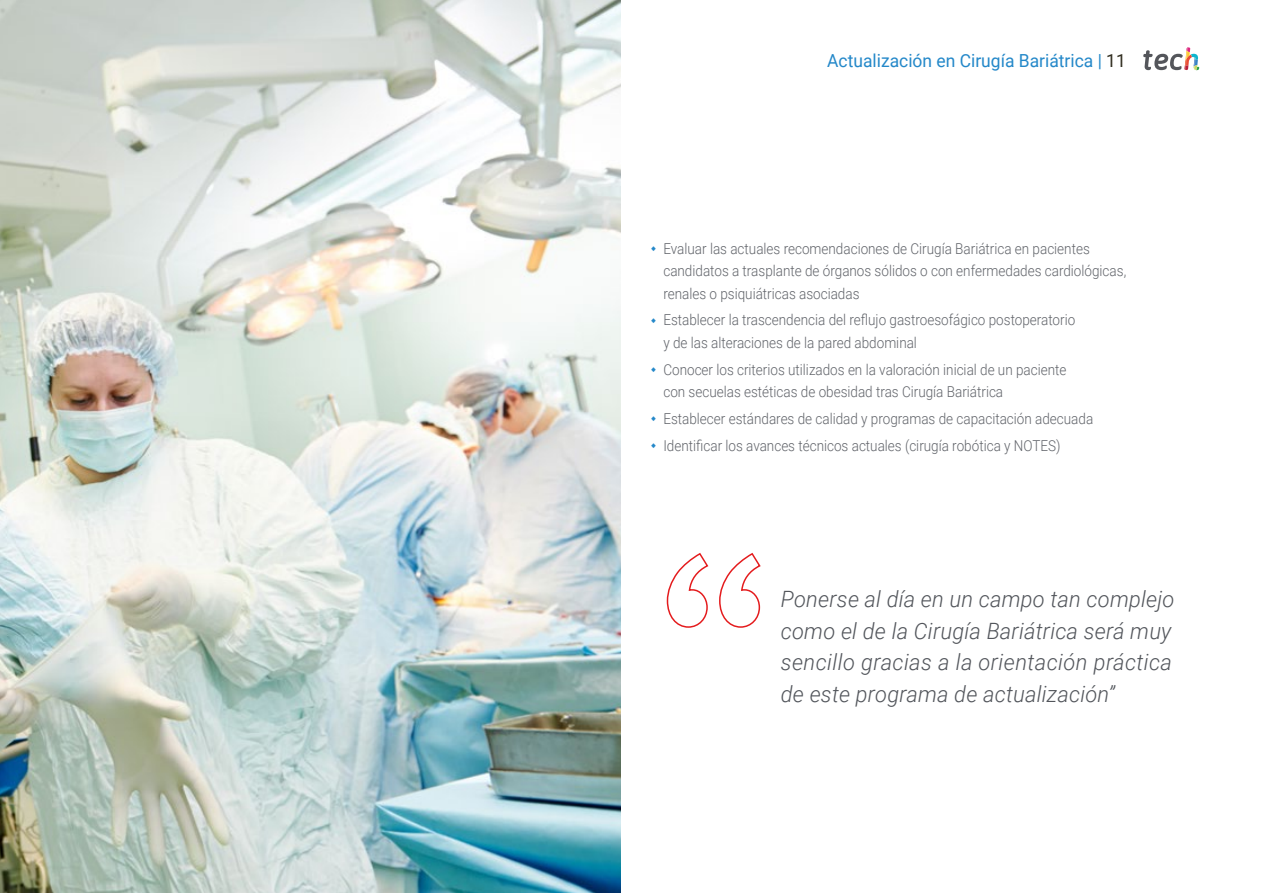
<style>
.page{position:relative;width:1263px;height:893px;background:#fff}
.page>*{position:absolute;margin:0;border:0;box-sizing:border-box;transform-origin:0 0}
.t1{font:italic 300 22.5px/31.5px "Roboto";letter-spacing:.01em;color:#52555b}
.t2{font:18px "Roboto";color:#2488c9}
.t3{font:300 15px/22.5px "Roboto";color:#61646a;scale:.9 1}
.s1{color:#312e20}
</style>
<div class="page">
<img style="left:0;top:0;width:621px;height:893px">
<svg style="left:666px;top:552px;width:95px;height:76px"></svg>
<svg style="left:1143px;top:47px;width:56px;height:24px"></svg>
<p class="t2" style="left:827px;top:48px;width:300px">Actualización en Cirugía Bariátrica | <span class="s1">11</span></p>
<p class="t3" style="left:663px;top:236px;width:516px">Evaluar las actuales recomendaciones de Cirugía Bariátrica en pacientes candidatos a trasplante de órganos sólidos o con enfermedades cardiológicas, renales o psiquiátricas asociadas</p>
<p class="t3" style="left:663px;top:308px;width:459px">Establecer la trascendencia del reflujo gastroesofágico postoperatorio y de las alteraciones de la pared abdominal</p>
<p class="t3" style="left:663px;top:357px;width:449px">Conocer los criterios utilizados en la valoración inicial de un paciente con secuelas estéticas de obesidad tras Cirugía Bariátrica</p>
<p class="t3" style="left:663px;top:405px;width:479px;line-height:26.7px">Establecer estándares de calidad y programas de capacitación adecuada<br>Identificar los avances técnicos actuales (cirugía robótica y NOTES)</p>
<h1 class="t1" style="left:781px;top:583px;width:395px">Ponerse al día en un campo tan complejo como el de la Cirugía Bariátrica será muy sencillo gracias a la orientación práctica de este programa de actualización”</h1>
</div>
